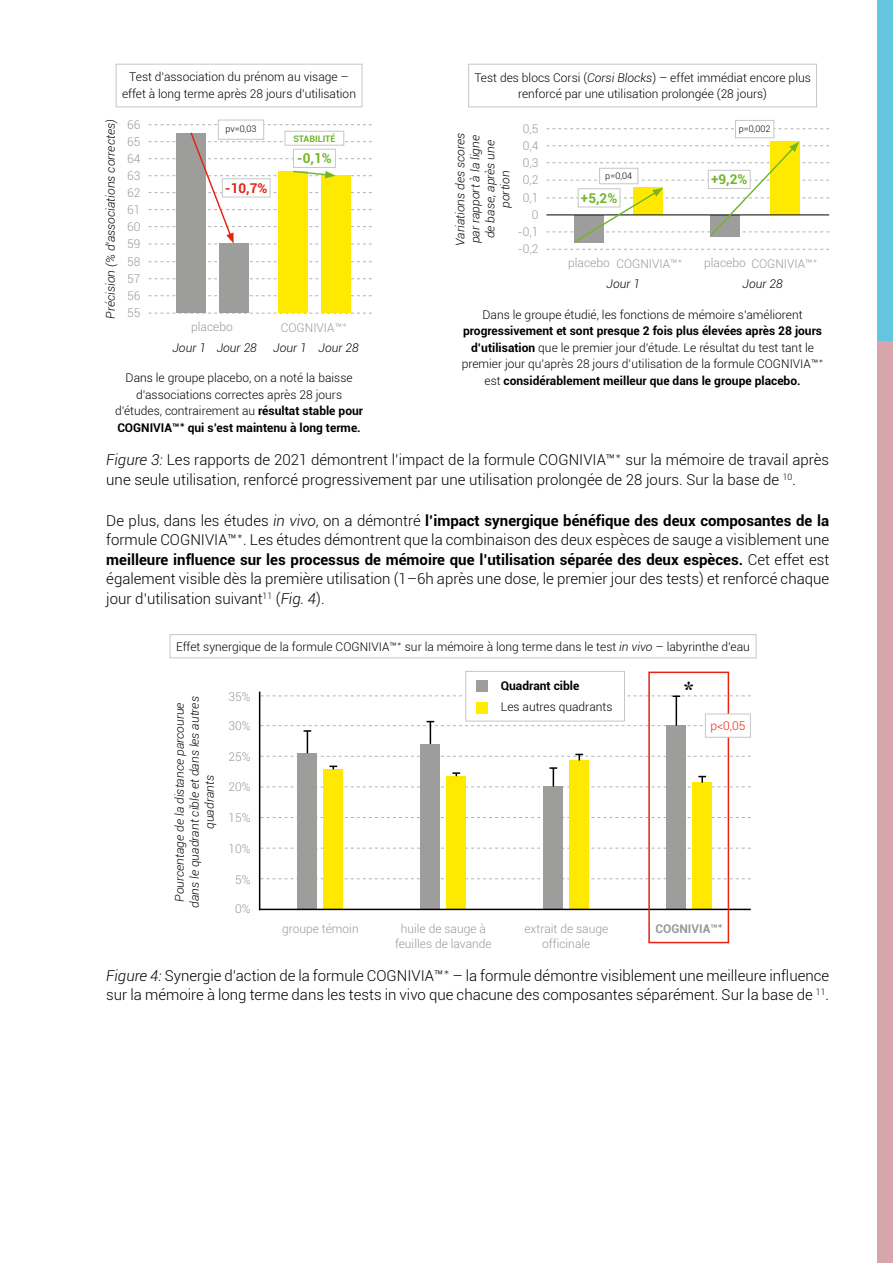
<style>
.page{position:relative;width:893px;height:1263px;background:#fff}
.page>*{position:absolute;margin:0;border:0;box-sizing:border-box;transform-origin:0 0}
.t1{font:700 22.5px "Times New Roman";color:#000}
.t2{font:300 15px/19.5px "Roboto";color:#000}
.t3{font:700 13.5px "Roboto";color:#70b62c}
.t4{font:700 13.5px "Roboto";color:#e42313}
.t5{font:300 12px/16.5px "Roboto";color:#000;text-align:center}
.t6{font:700 12px/16.5px "Roboto";color:#000;text-align:center}
.t7{font:italic 300 12px/15px "Roboto";color:#000;text-align:center}
.t8{font:300 12px/15px "Roboto";color:#96999b;text-align:center}
.t9{font:700 12px "Roboto";color:#96999b}
.t10{font:300 12px "Roboto";color:#e42313}
.t11{font:300 9px "Roboto";color:#000}
.t12{font:700 9px "Roboto";color:#70b62c}
.s1{font-style:italic}
.s2{font-family:"Lato"}
.s3{font-weight:700}
.s4{font-family:"Lato";font-weight:700}
.s5{font-weight:300}
.s6{font-family:"Lato";font-weight:300}
</style>
<div class="page">
<div style="left:877px;top:340px;width:16px;height:923px;background:#d8a5aa"></div>
<div style="left:877px;top:0;width:16px;height:340px;background:#64c5e0"></div>
<svg style="left:260px;top:878px;width:491px;height:1px"></svg>
<svg style="left:260px;top:848px;width:491px;height:1px"></svg>
<svg style="left:260px;top:817px;width:491px;height:1px"></svg>
<hr style="left:259px;top:692px;width:1px;height:218px;background:#000">
<div style="left:298px;top:753px;width:19px;height:157px;background:#9d9d9c"></div>
<div style="left:324px;top:769px;width:19px;height:141px;background:#ffe900"></div>
<div style="left:421px;top:744px;width:19px;height:166px;background:#9d9d9c"></div>
<div style="left:447px;top:776px;width:19px;height:134px;background:#ffe900"></div>
<div style="left:544px;top:786px;width:19px;height:124px;background:#9d9d9c"></div>
<div style="left:570px;top:760px;width:19px;height:150px;background:#ffe900"></div>
<div style="left:667px;top:726px;width:19px;height:184px;background:#9d9d9c"></div>
<div style="left:693px;top:783px;width:19px;height:127px;background:#ffe900"></div>
<hr style="left:259px;top:909px;width:492px;height:1px;background:#000">
<hr style="left:676px;top:696px;width:1px;height:30px;background:#000">
<svg style="left:260px;top:695px;width:491px;height:2px"></svg>
<svg style="left:260px;top:721px;width:491px;height:66px"></svg>
<div style="left:465px;top:671px;width:160px;height:50px;background:#fff;border:1px solid #c6c6c6"></div>
<div style="left:477px;top:681px;width:11px;height:11px;background:#9d9d9c"></div>
<div style="left:477px;top:702px;width:11px;height:11px;background:#ffed00"></div>
<div style="left:648px;top:672px;width:81px;height:271px;border:2px solid #e42313"></div>
<div style="left:705px;top:714px;width:46px;height:24px;background:#fff;border:1px solid #c6c6c6"></div>
<div style="left:170px;top:634px;width:586px;height:24px;background:#fff;border:1px solid #c6c6c6"></div>
<div style="left:116px;top:64px;width:246px;height:43px;background:#fff;border:1px solid #c6c6c6"></div>
<svg style="left:149px;top:124px;width:223px;height:1px"></svg>
<svg style="left:149px;top:295px;width:223px;height:1px"></svg>
<svg style="left:149px;top:313px;width:223px;height:1px"></svg>
<svg style="left:149px;top:261px;width:223px;height:1px"></svg>
<svg style="left:149px;top:278px;width:223px;height:1px"></svg>
<div style="left:278px;top:171px;width:30px;height:142px;background:#ffe900"></div>
<div style="left:219px;top:244px;width:30px;height:69px;background:#9d9d9c"></div>
<div style="left:321px;top:175px;width:30px;height:138px;background:#ffe900"></div>
<div style="left:176px;top:133px;width:30px;height:180px;background:#9d9d9c"></div>
<svg style="left:149px;top:131px;width:223px;height:114px"></svg>
<div style="left:285px;top:131px;width:59px;height:15px;background:#fff;border:1px solid #c6c6c6"></div>
<div style="left:218px;top:120px;width:46px;height:20px;background:#fff;border:1px solid #c6c6c6"></div>
<div style="left:222px;top:178px;width:48px;height:19px;background:#fff;border:1px solid #c6c6c6"></div>
<div style="left:293px;top:149px;width:43px;height:19px;background:#fff;border:1px solid #c6c6c6"></div>
<div style="left:468px;top:64px;width:349px;height:43px;background:#fff;border:1px solid #c6c6c6"></div>
<svg style="left:546px;top:128px;width:283px;height:1px"></svg>
<svg style="left:546px;top:142px;width:283px;height:108px"></svg>
<div style="left:735px;top:120px;width:39px;height:18px;background:#fff;border:1px solid #c6c6c6"></div>
<div style="left:578px;top:188px;width:42px;height:19px;background:#fff;border:1px solid #c6c6c6"></div>
<div style="left:708px;top:170px;width:42px;height:19px;background:#fff;border:1px solid #c6c6c6"></div>
<p class="t5" style="left:122px;top:69px;width:235px">Test d’association du prénom au visage – effet à long terme après 28 jours d’utilisation</p>
<p class="t5" style="left:474px;top:69px;width:338px">Test des blocs Corsi (<span class="s1">Corsi Blocks</span>) – effet immédiat encore plus renforcé par une utilisation prolongée (28 jours)</p>
<p class="t7" style="left:103px;top:318px;width:201px;rotate:-90deg">Précision (% d’associations correctes)</p>
<p class="t8" style="left:127px;top:117px;width:15px">66</p>
<p class="t8" style="left:127px;top:134px;width:15px">65</p>
<p class="t8" style="left:127px;top:151px;width:15px">64</p>
<p class="t8" style="left:127px;top:168px;width:15px">63</p>
<p class="t8" style="left:127px;top:185px;width:15px">62</p>
<p class="t8" style="left:127px;top:202px;width:15px">61</p>
<p class="t8" style="left:127px;top:236px;width:15px">59</p>
<p class="t8" style="left:127px;top:219px;width:15px">60</p>
<p class="t8" style="left:127px;top:253px;width:15px">58</p>
<p class="t8" style="left:127px;top:270px;width:15px">57</p>
<p class="t8" style="left:127px;top:305px;width:15px">55</p>
<p class="t8" style="left:127px;top:287px;width:15px">56</p>
<p class="t11" style="left:225px;top:122px;width:33px">pv=0,03</p>
<p class="t4" style="left:225px;top:178px;width:44px">-10,7%</p>
<p class="t12" style="left:293px;top:132px;width:44px">STABILITÉ</p>
<p class="t3" style="left:297px;top:149px;width:36px">-0,1%</p>
<p class="t8" style="left:191px;top:319px;width:43px">placebo</p>
<p class="t8" style="left:281px;top:319px;width:68px">COGNIVIA™<span class="s2">*</span></p>
<p class="t7" style="left:172px;top:340px;width:86px">Jour 1 Jour 28</p>
<p class="t7" style="left:273px;top:340px;width:87px">Jour 1 Jour 28</p>
<p class="t5" style="left:115px;top:369px;width:250px">Dans le groupe placebo, on a noté la baisse d’associations correctes après 28 jours d’études, contrairement au <span class="s3">résultat stable pour COGNIVIA™</span><span class="s4">*</span> <span class="s3">qui s’est maintenu à long terme.</span></p>
<p class="t8" style="left:523px;top:121px;width:17px">0,5</p>
<p class="t7" style="left:452px;top:246px;width:114px;rotate:-90deg">Variations des scores par rapport à la ligne de base, après une portion</p>
<p class="t8" style="left:523px;top:138px;width:17px">0,4</p>
<p class="t8" style="left:523px;top:172px;width:17px">0,2</p>
<p class="t8" style="left:523px;top:155px;width:17px">0,3</p>
<p class="t8" style="left:523px;top:190px;width:17px">0,1</p>
<p class="t8" style="left:532px;top:207px;width:8px">0</p>
<p class="t8" style="left:518px;top:241px;width:22px">-0,2</p>
<p class="t8" style="left:518px;top:224px;width:22px">-0,1</p>
<p class="t11" style="left:605px;top:170px;width:28px">p=0,04</p>
<p class="t3" style="left:581px;top:188px;width:38px">+5,2%</p>
<p class="t8" style="left:568px;top:256px;width:116px">placebo COGNIVIA™<span class="s2">*</span></p>
<p class="t11" style="left:739px;top:123px;width:33px">p=0,002</p>
<p class="t3" style="left:711px;top:170px;width:38px">+9,2%</p>
<p class="t8" style="left:704px;top:256px;width:115px">placebo COGNIVIA™<span class="s2">*</span></p>
<p class="t7" style="left:607px;top:276px;width:35px">Jour 1</p>
<p class="t7" style="left:743px;top:276px;width:42px">Jour 28</p>
<p class="t5" style="left:483px;top:306px;width:322px">Dans le groupe étudié, les fonctions de mémoire s’améliorent</p>
<p class="t6" style="left:462px;top:322px;width:363px">progressivement et sont presque 2 fois plus élevées après 28 jours d’utilisation <span class="s5">que le premier jour d’étude. Le résultat du test tant le premier jour qu’après 28 jours d’utilisation de la formule COGNIVIA™</span><span class="s6">* </span><span class="s5">est</span> considérablement meilleur que dans le groupe placebo.</p>
<p class="t2" style="left:106px;top:450px;width:724px"><span class="s1">Figure 3:</span> Les rapports de 2021 démontrent l’impact de la formule COGNIVIA™<span class="s2">*</span> sur la mémoire de travail après une seule utilisation, renforcé progressivement par une utilisation prolongée de 28 jours. Sur la base de <sup>10</sup>.</p>
<p class="t2" style="left:106px;top:510px;width:724px;text-align:justify">De plus, dans les études <span class="s1">in vivo</span>, on a démontré <span class="s3">l’impact synergique bénéfique des deux composantes de la </span>formule COGNIVIA™<span class="s2">*</span>. Les études démontrent que la combinaison des deux espèces de sauge a visiblement une <span class="s3">meilleure influence sur les processus de mémoire que l’utilisation séparée des deux espèces.</span> Cet effet est également visible dès la première utilisation (1–6h après une dose, le premier jour des tests) et renforcé chaque jour d’utilisation suivant<sup>11</sup> (<span class="s1">Fig. 4</span>).</p>
<p class="t5" style="left:176px;top:638px;width:575px">Effet synergique de la formule COGNIVIA™<span class="s2">*</span> sur la mémoire à long terme dans le test <span class="s1">in vivo</span> – labyrinthe d’eau</p>
<p class="t7" style="left:172px;top:908px;width:213px;rotate:-90deg">Pourcentage de la distance parcourue dans le quadrant cible et dans les autres quadrants</p>
<p class="t8" style="left:229px;top:688px;width:24px">35%</p>
<p class="t8" style="left:229px;top:718px;width:24px">30%</p>
<p class="t8" style="left:229px;top:749px;width:24px">25%</p>
<p class="t8" style="left:229px;top:779px;width:24px">20%</p>
<p class="t8" style="left:229px;top:810px;width:24px">15%</p>
<p class="t8" style="left:229px;top:841px;width:24px">10%</p>
<p class="t8" style="left:235px;top:872px;width:17px">5%</p>
<p class="t8" style="left:235px;top:901px;width:17px">0%</p>
<p class="t6" style="left:501px;top:677px;width:80px">Quadrant cible</p>
<p class="t5" style="left:501px;top:698px;width:113px">Les autres quadrants</p>
<h1 class="t1" style="left:683px;top:673px;width:13px">*</h1>
<p class="t10" style="left:710px;top:717px;width:37px">p&lt;0,05</p>
<p class="t8" style="left:282px;top:920px;width:78px">groupe témoin</p>
<p class="t8" style="left:395px;top:920px;width:98px">huile de sauge à feuilles de lavande</p>
<p class="t8" style="left:524px;top:920px;width:85px">extrait de sauge officinale</p>
<p class="t9" style="left:656px;top:920px;width:69px">COGNIVIA™<span class="s2">*</span></p>
<p class="t2" style="left:106px;top:965px;width:724px"><span class="s1">Figure 4:</span> Synergie d’action de la formule COGNIVIA™<span class="s2">*</span> – la formule démontre visiblement une meilleure influence sur la mémoire à long terme dans les tests in vivo que chacune des composantes séparément. Sur la base de <sup>11</sup>.</p>
</div>
